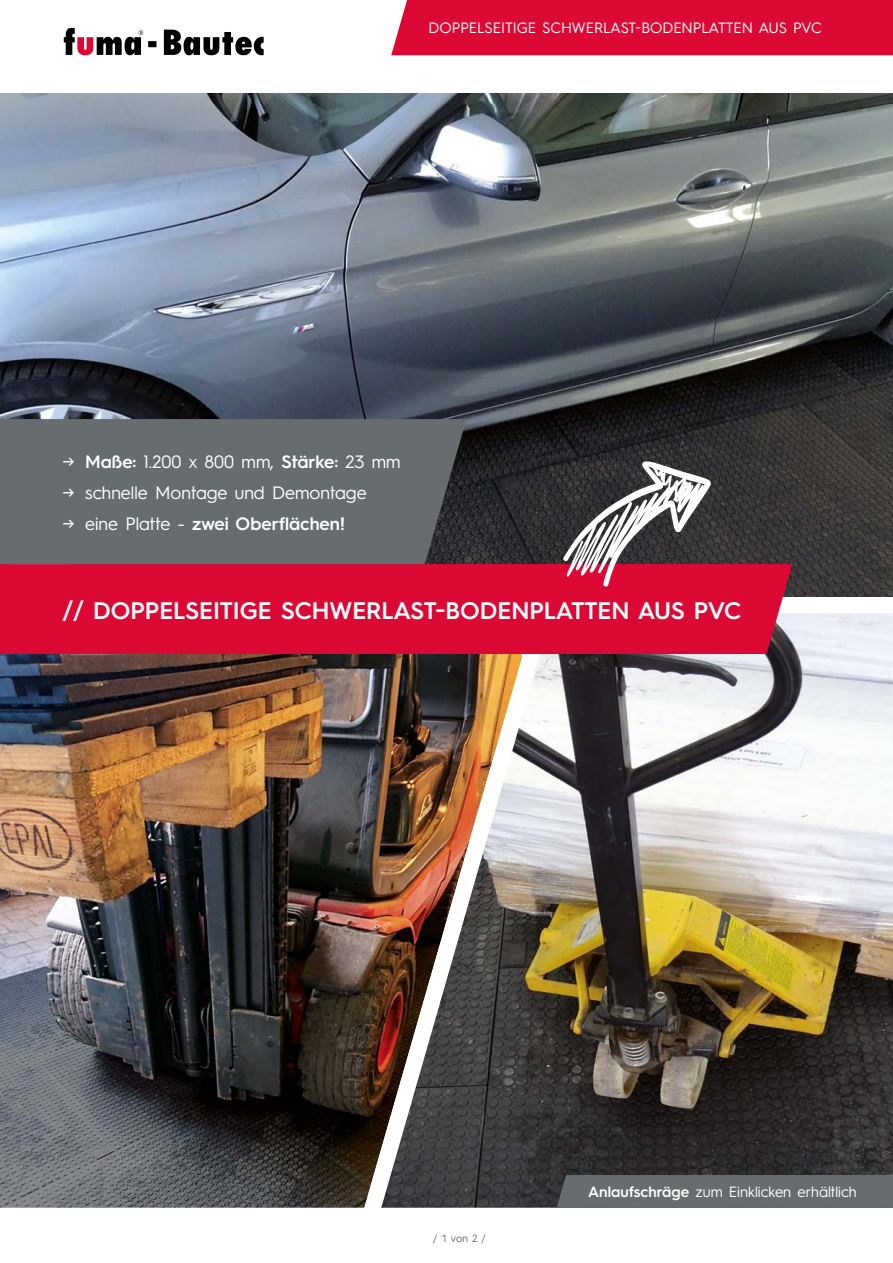
<style>
.page{position:relative;width:893px;height:1263px;background:#fff}
.page>*{position:absolute;margin:0;border:0;box-sizing:border-box;transform-origin:0 0}
.t1{font:600 24px "Hurme Geometric Sans 3";color:#fff}
.t2{font:18px "Hurme Geometric Sans 3";color:#fff}
.t3{font:600 18px "Hurme Geometric Sans 3";color:#fff}
.t4{font:15px "Hurme Geometric Sans 3";color:#fff}
.t5{font:10.5px "Hurme Geometric Sans 3";color:#676c6e}
.s1{font-weight:600}
.s2{font-weight:400}
</style>
<div class="page">
<img style="left:0;top:94px;width:893px;height:502px">
<img style="left:540px;top:613px;width:353px;height:595px">
<img style="left:0;top:654px;width:349px;height:554px">
<img style="left:349px;top:654px;width:191px;height:554px">
<div style="left:0;top:564px;width:792px;height:90px;background:#dd0935"></div>
<div style="left:0;top:419px;width:466px;height:145px;background:#676c6e"></div>
<svg style="left:561px;top:458px;width:155px;height:149px"></svg>
<div style="left:557px;top:1175px;width:336px;height:33px;background:#676c6e"></div>
<div style="left:391px;top:0;width:502px;height:55px;background:#dd0935"></div>
<svg style="left:64px;top:28px;width:200px;height:27px"></svg>
<p class="t4" style="left:429px;top:18px;width:395px">DOPPELSEITIGE SCHWERLAST-BODENPLATTEN AUS PVC</p>
<p class="t2" style="left:63px;top:449px;width:339px">→ <span class="s1">Maße:</span> 1.200 x 800 mm, <span class="s1">Stärke:</span> 23 mm</p>
<p class="t2" style="left:63px;top:480px;width:305px">→ schnelle Montage und Demontage</p>
<p class="t3" style="left:63px;top:511px;width:284px"><span class="s2">→ eine Platte -</span> zwei Oberflächen!</p>
<h1 class="t1" style="left:63px;top:593px;width:680px">// DOPPELSEITIGE SCHWERLAST-BODENPLATTEN AUS PVC</h1>
<p class="t5" style="left:433px;top:1230px;width:54px">/ 1 von 2 /</p>
<p class="t4" style="left:588px;top:1181px;width:270px"><span class="s1">Anlaufschräge</span> zum Einklicken erhältlich</p>
</div>
